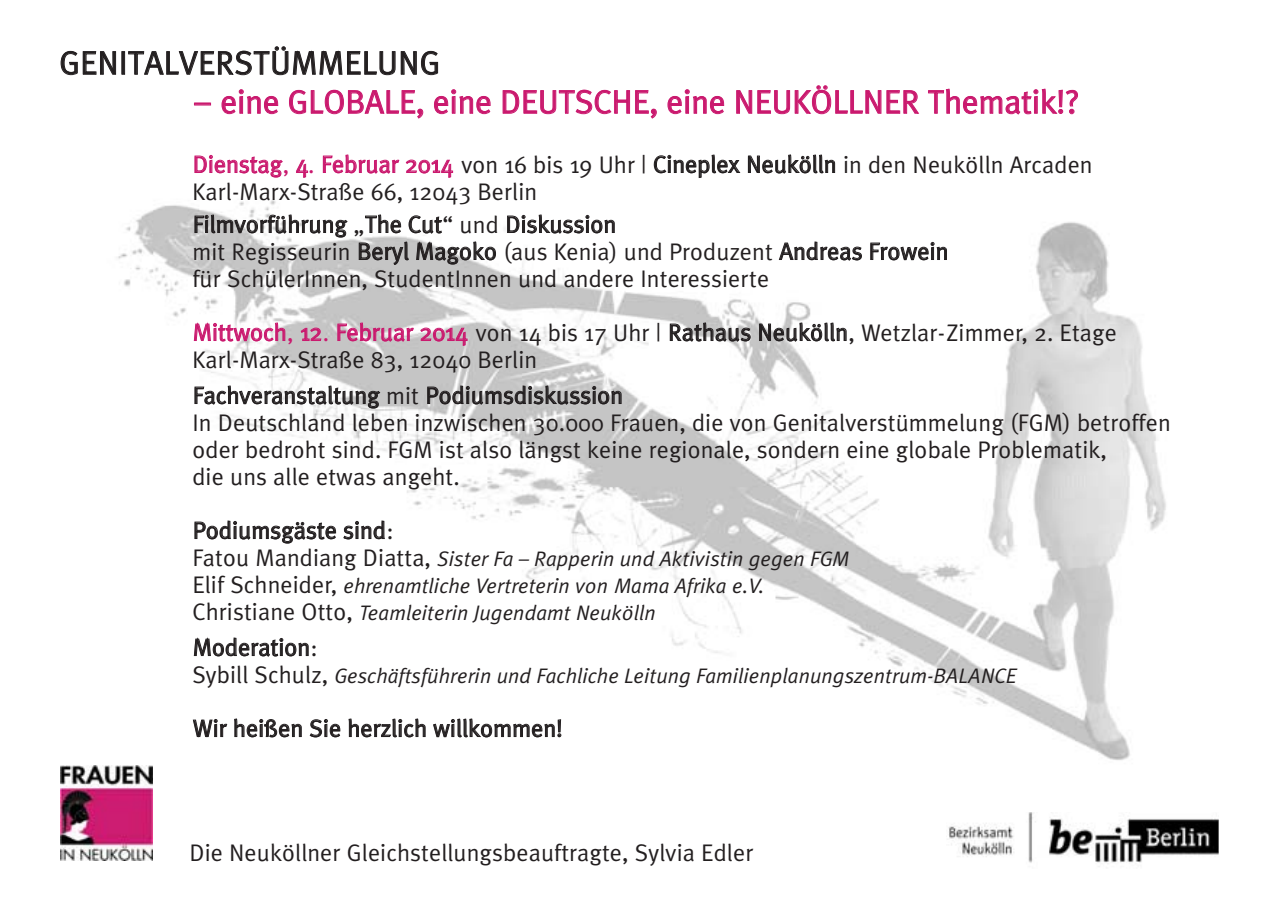
<style>
.page{position:relative;width:1276px;height:910px;background:#fff}
.page>*{position:absolute;margin:0;border:0;box-sizing:border-box;transform-origin:0 0}
.t1{font:33px "Meta Plus Normal";color:#ca196e}
.t2{font:33px "Meta Plus Normal";letter-spacing:.01em;color:#231f20}
.t3{font:24px/27px "Meta Plus Normal";letter-spacing:.005em;color:#231f20}
.t4{font:italic 21px/27px "Meta Plus Normal";letter-spacing:.005em;color:#231f20}
.s1{color:#ca196e}
.s2{font-style:normal;font-size:24px}
</style>
<div class="page">
<img style="left:62px;top:200px;width:1104px;height:582px">
<img style="left:948px;top:812px;width:270px;height:55px">
<img style="left:60px;top:766px;width:92px;height:94px">
<h1 class="t2" style="left:59px;top:50px;width:382px">GENITALVERSTÜMMELUNG</h1>
<h1 class="t1" style="left:195px;top:89px;width:886px">– eine GLOBALE, eine DEUTSCHE, eine NEUKÖLLNER Thematik!?</h1>
<p class="t3" style="left:192px;top:153px;width:901px"><span class="s1">Dienstag, 4. Februar 2014</span> von 16 bis 19 Uhr | Cineplex Neukölln in den Neukölln Arcaden<br>Karl-Marx-Straße 66, 12043 Berlin</p>
<p class="t3" style="left:192px;top:212px;width:757px">Filmvorführung „The Cut“ und Diskussion<br>mit Regisseurin Beryl Magoko (aus Kenia) und Produzent Andreas Frowein für SchülerInnen, StudentInnen und andere Interessierte</p>
<p class="t3" style="left:192px;top:321px;width:926px"><span class="s1">Mittwoch, 12. Februar 2014</span> von 14 bis 17 Uhr | Rathaus Neukölln, Wetzlar-Zimmer, 2. Etage<br>Karl-Marx-Straße 83, 12040 Berlin</p>
<p class="t3" style="left:192px;top:383px;width:980px">Fachveranstaltung mit Podiumsdiskussion<br>In Deutschland leben inzwischen 30.000 Frauen, die von Genitalverstümmelung (FGM) betroffen oder bedroht sind. FGM ist also längst keine regionale, sondern eine globale Problematik,<br>die uns alle etwas angeht.</p>
<p class="t3" style="left:193px;top:518px;width:202px">Podiumsgäste sind:</p>
<p class="t4" style="left:192px;top:548px;width:658px"><span class="s2">Fatou Mandiang Diatta,</span> Sister Fa – Rapperin und Aktivistin gegen FGM<br><span class="s2">Elif Schneider,</span> ehrenamtliche Vertreterin von Mama Afrika e.V.<br><span class="s2">Christiane Otto,</span> Teamleiterin Jugendamt Neukölln</p>
<p class="t3" style="left:193px;top:635px;width:126px">Moderation:</p>
<p class="t4" style="left:192px;top:665px;width:826px"><span class="s2">Sybill Schulz,</span> Geschäftsführerin und Fachliche Leitung Familienplanungszentrum-BALANCE</p>
<p class="t3" style="left:193px;top:716px;width:371px">Wir heißen Sie herzlich willkommen!</p>
<p class="t3" style="left:189px;top:841px;width:565px">Die Neuköllner Gleichstellungsbeauftragte, Sylvia Edler</p>
</div>
